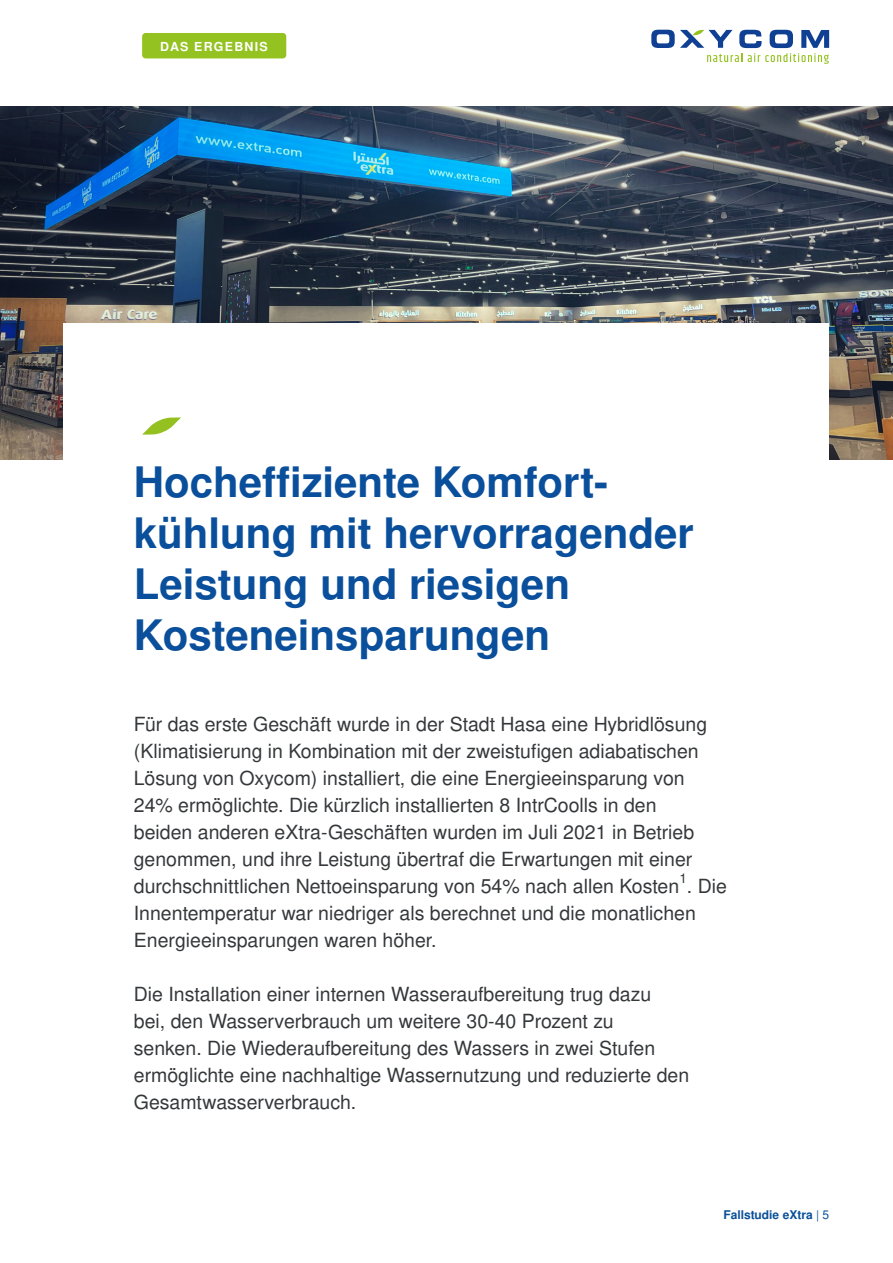
<style>
.page{position:relative;width:893px;height:1263px;background:#fff}
.page>*{position:absolute;margin:0;border:0;box-sizing:border-box;transform-origin:0 0}
.t1{font:700 42px/51px "Nimbus San L";color:#0a4f9b}
.t2{font:19.5px/27px "Nimbus San L";color:#35383a}
.t3{font:13.5px "Nimbus San L";color:#35383a}
.t4{font:700 12.45px "Nimbus San L";letter-spacing:.1em;color:#fff}
.t5{font:700 12px "Nimbus San L";color:#095099}
.s1{font-weight:400}
</style>
<div class="page">
<img style="left:0;top:106px;width:893px;height:353px">
<svg style="left:651px;top:30px;width:178px;height:34px"></svg>
<div style="left:142px;top:33px;width:144px;height:25px;background:#94c221;border-radius:4px"></div>
<div style="left:64px;top:323px;width:765px;height:142px;background:#fff"></div>
<svg style="left:142px;top:417px;width:39px;height:18px"></svg>
<p class="t4" style="left:160px;top:37px;width:109px">DAS ERGEBNIS</p>
<p class="t1" style="left:134px;top:456px;width:561px">Hocheffiziente Komfort&shy;kühlung mit hervorragender<br>Leistung und riesigen<br>Kosteneinsparungen</p>
<p class="t2" style="left:134px;top:710px;width:595px">Für das erste Geschäft wurde in der Stadt Hasa eine Hybridlösung (Klimatisierung in Kombination mit der zweistufigen adiabatischen Lösung von Oxycom) installiert, die eine Energieeinsparung von 24% ermöglichte. Die kürzlich installierten 8 IntrCoolls in den<br>beiden anderen eXtra-Geschäften wurden im Juli 2021 in Betrieb genommen, und ihre Leistung übertraf die Erwartungen mit einer durchschnittlichen Nettoeinsparung von 54% nach allen Kosten . Die</p>
<p class="t3" style="left:679px;top:868px;width:9px">1</p>
<p class="t2" style="left:134px;top:899px;width:564px">Innentemperatur war niedriger als berechnet und die monatlichen<br>Energieeinsparungen waren höher.</p>
<p class="t2" style="left:134px;top:980px;width:557px">Die Installation einer internen Wasseraufbereitung trug dazu<br>bei, den Wasserverbrauch um weitere 30-40 Prozent zu<br>senken. Die Wiederaufbereitung des Wassers in zwei Stufen ermöglichte eine nachhaltige Wassernutzung und reduzierte den Gesamtwasserverbrauch.</p>
<p class="t5" style="left:723px;top:1206px;width:107px">Fallstudie eXtra <span class="s1">| 5</span></p>
</div>
